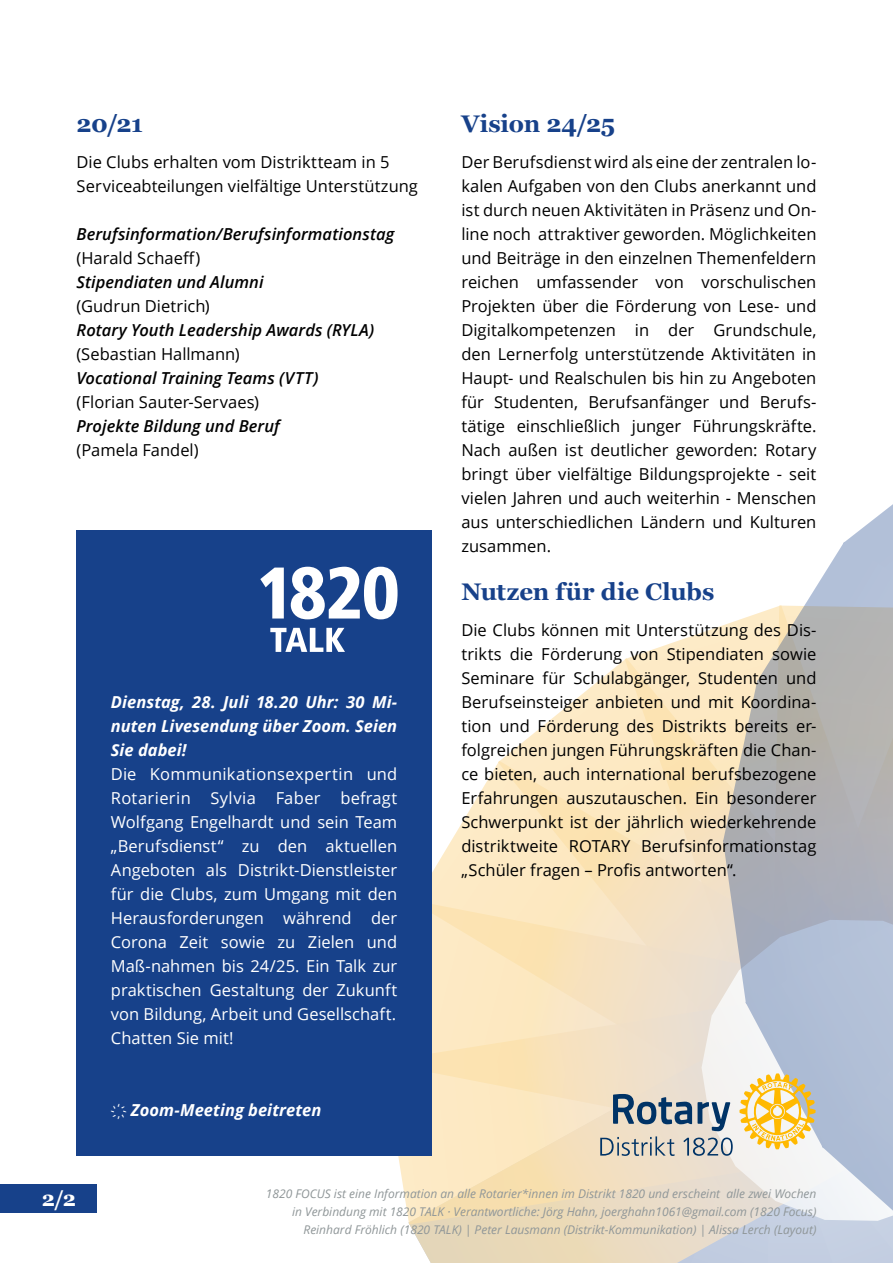
<style>
.page{position:relative;width:893px;height:1263px;background:#fff}
.page>*{position:absolute;margin:0;border:0;box-sizing:border-box;transform-origin:0 0}
.t1{font:700 24px "Georgia";letter-spacing:-.005em;color:#17418a}
.t2{font:700 21px "Georgia";color:#fff}
.t3{font:16.5px/24px "Open Sans";color:#000;text-align:justify}
.t4{font:16.5px/24px "Open Sans";letter-spacing:.005em;color:#fff;text-align:justify}
.t5{font:italic 600 16.5px "Open Sans";letter-spacing:.005em;color:#000}
.t6{font:italic 700 16.5px/24px "Open Sans";color:#fff;text-align:justify}
.t7{font:italic 12px/18px "Open Sans";color:#8f9698;text-align:right}
</style>
<div class="page">
<svg style="left:629px;top:618px;width:116px;height:40px"></svg>
<svg style="left:500px;top:658px;width:245px;height:103px"></svg>
<svg style="left:408px;top:773px;width:435px;height:490px;background:#f4e2c2"></svg>
<svg style="left:701px;top:920px;width:121px;height:301px"></svg>
<svg style="left:843px;top:1257px;width:50px;height:6px"></svg>
<div style="left:756px;top:1148px;width:66px;height:25px;background:#f4f4f4"></div>
<svg style="left:723px;top:680px;width:22px;height:355px"></svg>
<svg style="left:723px;top:711px;width:22px;height:293px;background:#d3ccc1"></svg>
<svg style="left:745px;top:578px;width:77px;height:570px;background:#babcc1"></svg>
<svg style="left:822px;top:504px;width:71px;height:753px;background:#b9bfcc"></svg>
<div style="left:0;top:1184px;width:97px;height:29px;background:#17418a"></div>
<svg style="left:739px;top:1073px;width:77px;height:76px"></svg>
<svg style="left:600px;top:1094px;width:133px;height:62px;background:#b1b4b4"></svg>
<div style="left:77px;top:530px;width:355px;height:626px;background:#17418a"></div>
<svg style="left:260px;top:567px;width:24px;height:51px"></svg>
<svg style="left:291px;top:567px;width:107px;height:52px"></svg>
<svg style="left:270px;top:628px;width:75px;height:24px"></svg>
<h1 class="t1" style="left:77px;top:106px;width:68px">20/21</h1>
<p class="t3" style="left:77px;top:150px;width:343px">Die Clubs erhalten vom Distriktteam in 5<br>Serviceabteilungen vielfältige Unterstützung</p>
<p class="t5" style="left:77px;top:223px;width:319px">Berufsinformation/Berufsinformationstag</p>
<p class="t3" style="left:77px;top:246px;width:125px">(Harald Schaeff)</p>
<p class="t5" style="left:77px;top:271px;width:188px">Stipendiaten und Alumni</p>
<p class="t3" style="left:77px;top:294px;width:135px">(Gudrun Dietrich)</p>
<p class="t5" style="left:77px;top:319px;width:299px">Rotary Youth Leadership Awards (RYLA)</p>
<p class="t3" style="left:77px;top:342px;width:165px">(Sebastian Hallmann)</p>
<p class="t5" style="left:77px;top:367px;width:243px">Vocational Training Teams (VTT)</p>
<p class="t3" style="left:77px;top:390px;width:184px">(Florian Sauter-Servaes)</p>
<p class="t5" style="left:77px;top:415px;width:205px">Projekte Bildung und Beruf</p>
<p class="t3" style="left:77px;top:438px;width:124px">(Pamela Fandel)</p>
<p class="t6" style="left:111px;top:690px;width:288px">Dienstag, 28. Juli 18.20 Uhr: 30 Mi&shy;nuten Livesendung über Zoom. Seien Sie dabei!</p>
<p class="t4" style="left:111px;top:762px;width:288px">Die Kommunikationsexpertin und Rotarierin Sylvia Faber befragt Wolfgang Engelhardt und sein Team „Berufsdienst“ zu den aktuellen Angeboten als Distrikt-Dienstleister für die Clubs, zum Umgang mit den Herausforderungen während der Corona Zeit sowie zu Zielen und Maß-nahmen bis 24/25. Ein Talk zur praktischen Gestaltung der Zukunft von Bildung, Arbeit und Gesellschaft.<br>Chatten Sie mit!</p>
<p class="t6" style="left:111px;top:1098px;width:212px">҉ Zoom-Meeting beitreten</p>
<h1 class="t1" style="left:461px;top:106px;width:155px">Vision 24/25</h1>
<p class="t3" style="left:461px;top:150px;width:357px">Der Berufsdienst wird als eine der zentralen lo&shy;kalen Aufgaben von den Clubs anerkannt und ist durch neuen Aktivitäten in Präsenz und On&shy;line noch attraktiver geworden. Möglichkeiten und Beiträge in den einzelnen Themenfeldern reichen umfassender von vorschulischen Projekten über die Förderung von Lese- und Digitalkompetenzen in der Grundschule, den Lernerfolg unterstützende Aktivitäten in Haupt- und Realschulen bis hin zu Angeboten für Studenten, Berufsanfänger und Berufs&shy;tätige einschließlich junger Führungskräfte.<br>Nach außen ist deutlicher geworden: Rotary bringt über vielfältige Bildungsprojekte - seit vielen Jahren und auch weiterhin - Menschen aus unterschiedlichen Ländern und Kulturen zusammen.</p>
<h1 class="t1" style="left:461px;top:574px;width:254px">Nutzen für die Clubs</h1>
<p class="t3" style="left:461px;top:618px;width:357px">Die Clubs können mit Unterstützung des Dis&shy;trikts die Förderung von Stipendiaten sowie Seminare für Schulabgänger, Studenten und Berufseinsteiger anbieten und mit Koordina&shy;tion und Förderung des Distrikts bereits er&shy;folgreichen jungen Führungskräften die Chan&shy;ce bieten, auch international berufsbezogene Erfahrungen auszutauschen. Ein besonderer Schwerpunkt ist der jährlich wiederkehrende distriktweite ROTARY Berufsinformationstag „Schüler fragen – Profis antworten“.</p>
<p class="t2" style="left:42px;top:1182px;width:36px">2/2</p>
<p class="t7" style="left:266px;top:1184px;width:552px">1820 FOCUS ist eine Information an alle Rotarier*innen im Distrikt 1820 und erscheint alle zwei Wochen in Verbindung mit 1820 TALK · Verantwortliche: Jörg Hahn, joerghahn1061@gmail.com (1820 Focus)<br>Reinhard Fröhlich (1820 TALK) | Peter Lausmann (Distrikt-Kommunikation) | Alissa Lerch (Layout)</p>
</div>
